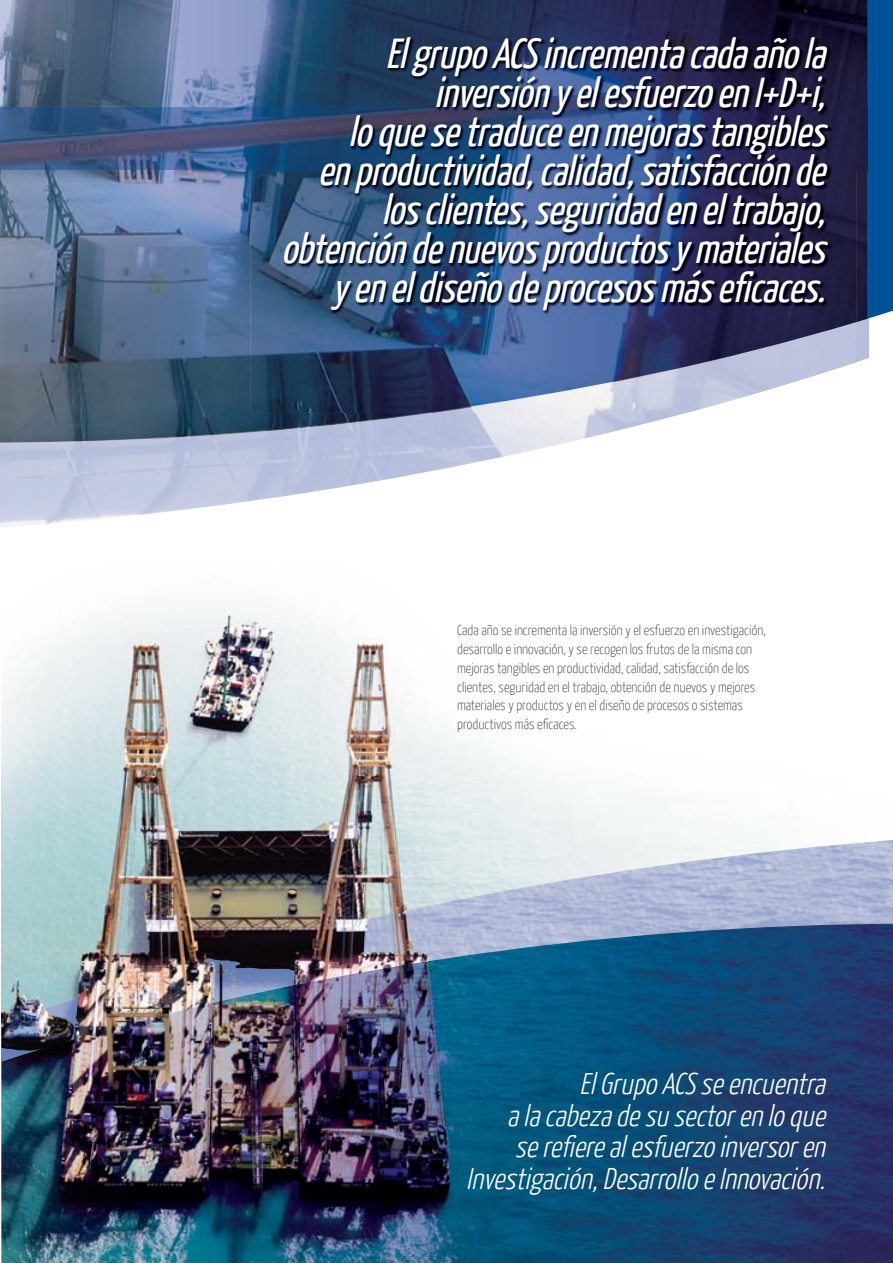
<style>
.page{position:relative;width:893px;height:1263px;background:#fff}
.page>*{position:absolute;margin:0;border:0;box-sizing:border-box;transform-origin:0 0}
.t1{font:italic 42px/39px "Yanone Kaffeesatz";letter-spacing:-.01em;color:#fff;text-align:right}
.t2{font:italic 300 30px/31.5px "Yanone Kaffeesatz";color:#fff;text-align:right}
.t3{font:100 14.25px/18.8px "Yanone Kaffeesatz";color:#231f20}
</style>
<div class="page">
<img style="left:2px;top:605px;width:739px;height:233px">
<img style="left:2px;top:838px;width:891px;height:85px">
<img style="left:0;top:319px;width:868px;height:208px">
<img style="left:0;top:322px;width:867px;height:121px">
<div style="left:867px;top:106px;width:26px;height:213px;background:#005198"></div>
<img style="left:0;top:0;width:893px;height:106px">
<div style="left:857px;top:106px;width:10px;height:216px;background:#1e1c3d"></div>
<img style="left:0;top:170px;width:424px;height:272px">
<img style="left:0;top:106px;width:251px;height:64px">
<img style="left:251px;top:26px;width:606px;height:387px">
<img style="left:1px;top:923px;width:892px;height:340px">
<p class="t1" style="left:282px;top:37px;width:553px">ElgrupoACSincrementacadaañola inversióny elesfuerzoenI+D+i, loquesetraduceenmejorastangibles enproductividad,calidad,satisfacciónde losclientes,seguridadeneltrabajo, obtencióndenuevosproductosy materiales y eneldiseñodeprocesosmáseficaces.</p>
<p class="t3" style="left:457px;top:622px;width:310px">Cada año se incrementa la inversión y el esfuerzo en investigación, desarrollo e innovación, y se recogen los frutos de la misma con mejoras tangibles en productividad, calidad, satisfacción de los clientes, seguridad en el trabajo, obtención de nuevos y mejores materiales y productos y en el diseño de procesos o sistemas productivos más eficaces.</p>
<h2 class="t2" style="left:466px;top:1070px;width:366px">ElGrupo ACS se encuentra alacabezade su sectoren lo que<br>se refiere alesfuerzo inversoren Investigación,Desarrollo e Innovación.</h2>
</div>
